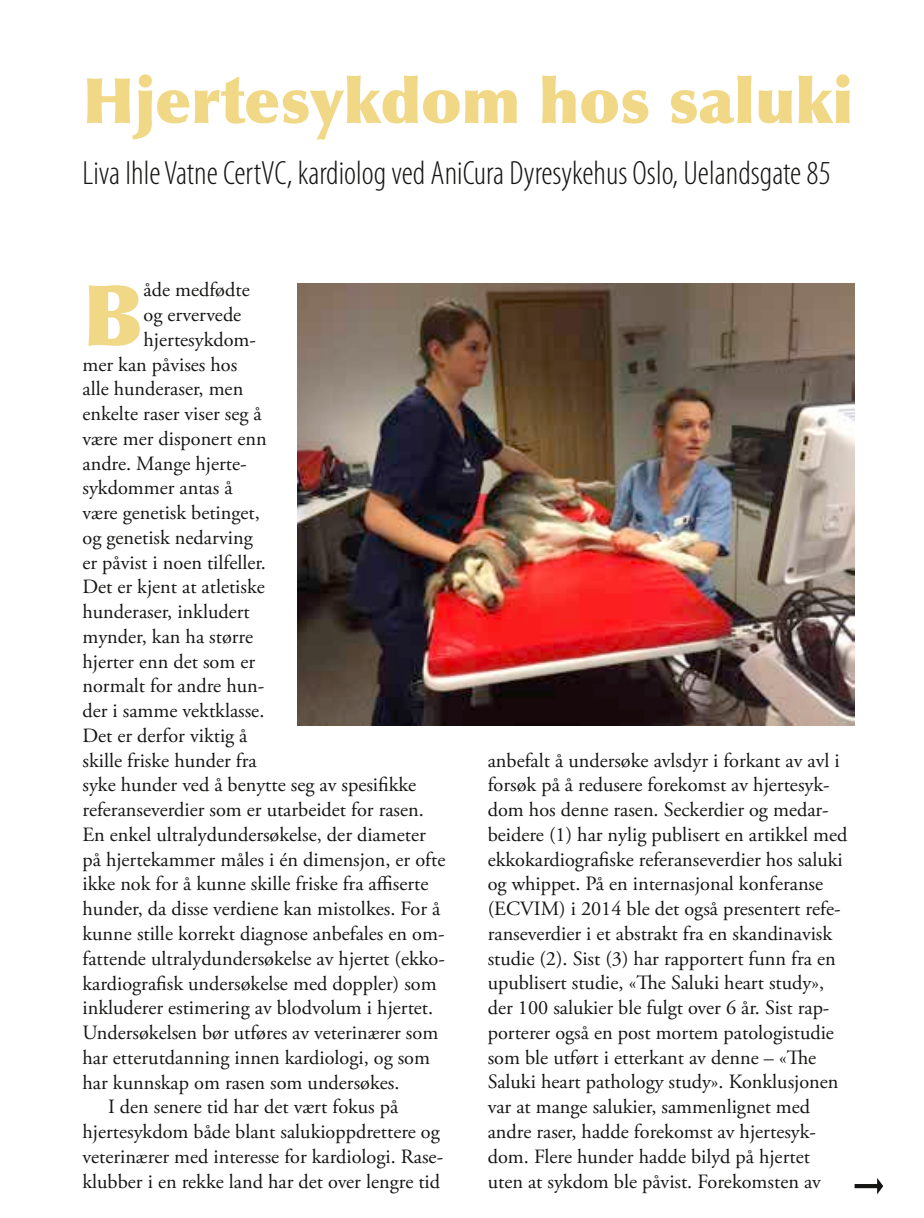
<style>
.page{position:relative;width:924px;height:1218px;background:#fff}
.page>*{position:absolute;margin:0;border:0;box-sizing:border-box;transform-origin:0 0}
.t1{font:900 84.6px "Optima";color:#f1d886}
.t2{font:900 63px "Optima";color:#f1d886}
.t3{font:300 condensed 33.75px "Myriad Pro";color:#151514}
.t4{font:20.25px/24.8px "Adobe Garamond Pro";color:#151514}
</style>
<div class="page">
<img style="left:297px;top:283px;width:557px;height:443px">
<svg style="left:854px;top:1178px;width:29px;height:16px"></svg>
<h2 class="t2" style="left:82px;top:63px;width:772px">Hjertesykdom hos saluki</h2>
<h3 class="t3" style="left:82px;top:155px;width:749px">Liva Ihle Vatne CertVC, kardiolog ved AniCura Dyresykehus Oslo, Uelandsgate 85</h3>
<h1 class="t1" style="left:82px;top:264px;width:63px">B</h1>
<p class="t4" style="left:143px;top:278px;width:108px">åde medfødte</p>
<p class="t4" style="left:143px;top:303px;width:99px">og ervervede</p>
<p class="t4" style="left:143px;top:328px;width:114px">hjertesykdom-</p>
<p class="t4" style="left:82px;top:352px;width:156px">mer kan påvises hos</p>
<p class="t4" style="left:82px;top:377px;width:162px">alle hunderaser, men</p>
<p class="t4" style="left:82px;top:402px;width:181px">enkelte raser viser seg å</p>
<p class="t4" style="left:82px;top:426px;width:186px">være mer disponert enn</p>
<p class="t4" style="left:82px;top:451px;width:166px">andre. Mange hjerte-</p>
<p class="t4" style="left:82px;top:476px;width:151px">sykdommer antas å</p>
<p class="t4" style="left:82px;top:501px;width:179px">være genetisk betinget,</p>
<p class="t4" style="left:82px;top:525px;width:172px">og genetisk nedarving</p>
<p class="t4" style="left:82px;top:550px;width:185px">er påvist i noen tilfeller.</p>
<p class="t4" style="left:82px;top:575px;width:184px">Det er kjent at atletiske</p>
<p class="t4" style="left:82px;top:600px;width:169px">hunderaser, inkludert</p>
<p class="t4" style="left:82px;top:624px;width:172px">mynder, kan ha større</p>
<p class="t4" style="left:82px;top:649px;width:174px">hjerter enn det som er</p>
<p class="t4" style="left:82px;top:674px;width:183px">normalt for andre hun-</p>
<p class="t4" style="left:82px;top:699px;width:183px">der i samme vektklasse.</p>
<p class="t4" style="left:82px;top:723px;width:166px">Det er derfor viktig å</p>
<p class="t4" style="left:82px;top:748px;width:176px">skille friske hunder fra</p>
<p class="t4" style="left:82px;top:773px;width:335px">syke hunder ved å benytte seg av spesifikke</p>
<p class="t4" style="left:82px;top:798px;width:343px">referanseverdier som er utarbeidet for rasen.</p>
<p class="t4" style="left:82px;top:822px;width:345px">En enkel ultralydundersøkelse, der diameter</p>
<p class="t4" style="left:82px;top:847px;width:364px">på hjertekammer måles i én dimensjon, er ofte</p>
<p class="t4" style="left:82px;top:872px;width:347px">ikke nok for å kunne skille friske fra affiserte</p>
<p class="t4" style="left:82px;top:897px;width:359px">hunder, da disse verdiene kan mistolkes. For å</p>
<p class="t4" style="left:82px;top:921px;width:363px">kunne stille korrekt diagnose anbefales en om-</p>
<p class="t4" style="left:82px;top:946px;width:364px">fattende ultralydundersøkelse av hjertet (ekko-</p>
<p class="t4" style="left:82px;top:971px;width:356px">kardiografisk undersøkelse med doppler) som</p>
<p class="t4" style="left:82px;top:996px;width:352px">inkluderer estimering av blodvolum i hjertet.</p>
<p class="t4" style="left:82px;top:1020px;width:357px">Undersøkelsen bør utføres av veterinærer som</p>
<p class="t4" style="left:82px;top:1045px;width:349px">har etterutdanning innen kardiologi, og som</p>
<p class="t4" style="left:82px;top:1070px;width:318px">har kunnskap om rasen som undersøkes.</p>
<p class="t4" style="left:108px;top:1095px;width:292px">I den senere tid har det vært fokus på</p>
<p class="t4" style="left:82px;top:1119px;width:359px">hjertesykdom både blant salukioppdrettere og</p>
<p class="t4" style="left:82px;top:1144px;width:362px">veterinærer med interesse for kardiologi. Rase-</p>
<p class="t4" style="left:82px;top:1169px;width:359px">klubber i en rekke land har det over lengre tid</p>
<p class="t4" style="left:487px;top:748px;width:361px">anbefalt å undersøke avlsdyr i forkant av avl i forsøk på å redusere forekomst av hjertesyk&shy;dom hos denne rasen. Seckerdier og medar&shy;beidere (1) har nylig publisert en artikkel med ekkokardiografiske referanseverdier hos saluki og whippet. På en internasjonal konferanse (ECVIM) i 2014 ble det også presentert refe&shy;ranseverdier i et abstrakt fra en skandinavisk studie (2). Sist (3) har rapportert funn fra en upublisert studie, «The Saluki heart study», der 100 salukier ble fulgt over 6 år. Sist rap&shy;porterer også en post mortem patologistudie som ble utført i etterkant av denne – «The Saluki heart pathology study». Konklusjonen var at mange salukier, sammenlignet med andre raser, hadde forekomst av hjertesyk&shy;dom. Flere hunder hadde bilyd på hjertet uten at sykdom ble påvist. Forekomsten av</p>
</div>
